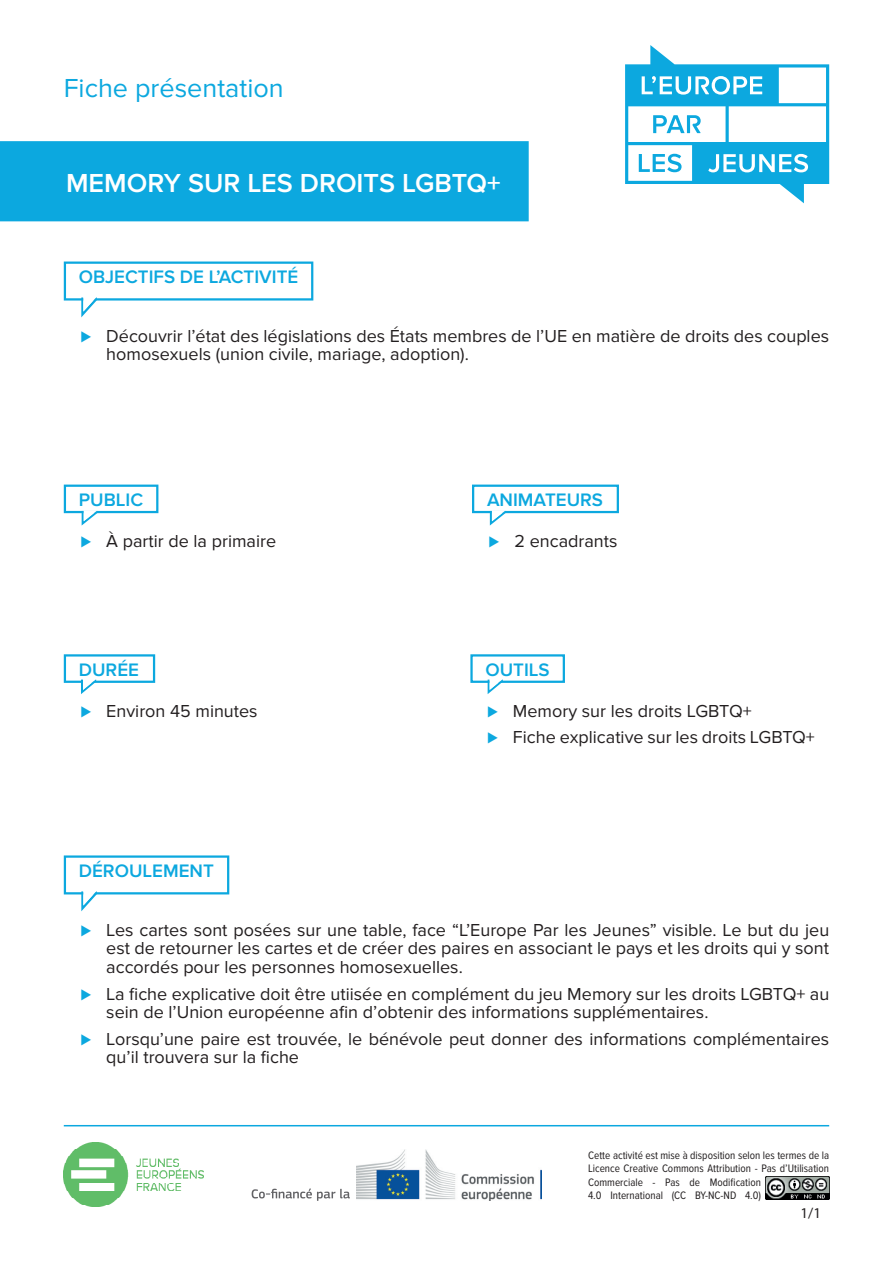
<style>
.page{position:relative;width:893px;height:1263px;background:#fff}
.page>*{position:absolute;margin:0;border:0;box-sizing:border-box;transform-origin:0 0}
.t1{font:600 27px "Proxima Nova";color:#fff}
.t2{font:27px "Proxima Nova";color:#0ca8df}
.t3{font:600 18.75px "Proxima Nova";color:#0ca8df}
.t4{font:18px/18.5px "Proxima Nova";color:#231f20}
.t5{font:15px "Myriad Pro";color:#231f20}
.t6{font:11.25px/13.5px "Proxima Nova Cond";color:#231f20}
.s1{color:#0ca8df}
</style>
<div class="page">
<img style="left:357px;top:1150px;width:185px;height:51px">
<svg style="left:252px;top:1188px;width:98px;height:13px"></svg>
<img style="left:64px;top:1142px;width:139px;height:64px">
<hr style="left:64px;top:1125px;width:765px;height:1px;background:#0ca8df">
<img style="left:765px;top:1177px;width:64px;height:22px">
<div style="left:64px;top:261px;width:249px;height:40px;border:2px solid #0ca8df"></div>
<svg style="left:81px;top:297px;width:16px;height:20px"></svg>
<div style="left:64px;top:485px;width:94px;height:28px;border:2px solid #0ca8df"></div>
<svg style="left:82px;top:511px;width:15px;height:14px"></svg>
<div style="left:64px;top:654px;width:91px;height:29px;border:2px solid #0ca8df"></div>
<svg style="left:81px;top:679px;width:15px;height:15px"></svg>
<div style="left:64px;top:855px;width:165px;height:39px;border:2px solid #0ca8df"></div>
<svg style="left:81px;top:891px;width:16px;height:20px"></svg>
<div style="left:472px;top:485px;width:147px;height:28px;border:2px solid #0ca8df"></div>
<svg style="left:490px;top:511px;width:16px;height:14px"></svg>
<div style="left:470px;top:654px;width:95px;height:29px;border:2px solid #0ca8df"></div>
<svg style="left:488px;top:679px;width:15px;height:15px"></svg>
<svg style="left:625px;top:45px;width:204px;height:158px"></svg>
<div style="left:1px;top:142px;width:527px;height:78px;background:#0ca8df"></div>
<div style="left:0;top:141px;width:529px;height:80px;border:2px solid #0ca8df"></div>
<h1 class="t2" style="left:64px;top:73px;width:222px">Fiche présentation</h1>
<h1 class="t1" style="left:66px;top:169px;width:436px">MEMORY SUR LES DROITS LGBTQ+</h1>
<p class="t3" style="left:79px;top:267px;width:221px">OBJECTIFS DE L’ACTIVITÉ</p>
<p class="t4" style="left:106px;top:326px;width:724px;text-indent:-26px"><span class="s1">⊲</span> Découvrir l’état des législations des États membres de l’UE en matière de droits des couples homosexuels (union civile, mariage, adoption).</p>
<p class="t3" style="left:79px;top:490px;width:66px">PUBLIC</p>
<p class="t3" style="left:487px;top:490px;width:118px">ANIMATEURS</p>
<p class="t4" style="left:80px;top:532px;width:197px"><span class="s1">⊲</span> À partir de la primaire</p>
<p class="t4" style="left:489px;top:532px;width:130px"><span class="s1">⊲</span> 2 encadrants</p>
<p class="t3" style="left:79px;top:659px;width:62px">DURÉE</p>
<p class="t3" style="left:485px;top:659px;width:66px">OUTILS</p>
<p class="t4" style="left:80px;top:702px;width:179px"><span class="s1">⊲</span> Environ 45 minutes</p>
<p class="t4" style="left:487px;top:698px;width:329px;line-height:26.5px"><span class="s1">⊲</span> Memory sur les droits LGBTQ+<br><span class="s1">⊲</span> Fiche explicative sur les droits LGBTQ+</p>
<p class="t3" style="left:79px;top:860px;width:137px">DÉROULEMENT</p>
<p class="t4" style="left:106px;top:920px;width:724px;text-align:justify;text-indent:-26px"><span class="s1">⊲</span> Les cartes sont posées sur une table, face “L’Europe Par les Jeunes” visible. Le but du jeu est de retourner les cartes et de créer des paires en associant le pays et les droits qui y sont accordés pour les personnes homosexuelles.</p>
<p class="t4" style="left:106px;top:984px;width:724px;text-indent:-26px"><span class="s1">⊲</span> La fiche explicative doit être utiisée en complément du jeu Memory sur les droits LGBTQ+ au sein de l’Union européenne afin d’obtenir des informations supplémentaires.</p>
<p class="t4" style="left:106px;top:1030px;width:724px;text-indent:-26px"><span class="s1">⊲</span> Lorsqu’une paire est trouvée, le bénévole peut donner des informations complémentaires qu’il trouvera sur la fiche</p>
<p class="t6" style="left:588px;top:1149px;width:243px">Cette activité est mise à disposition selon les termes de la Licence Creative Commons Attribution - Pas d’Utilisation Commerciale - Pas de Modification<br>4.0 International (CC BY-NC-ND 4.0)</p>
<p class="t5" style="left:800px;top:1204px;width:22px">1/1</p>
</div>
